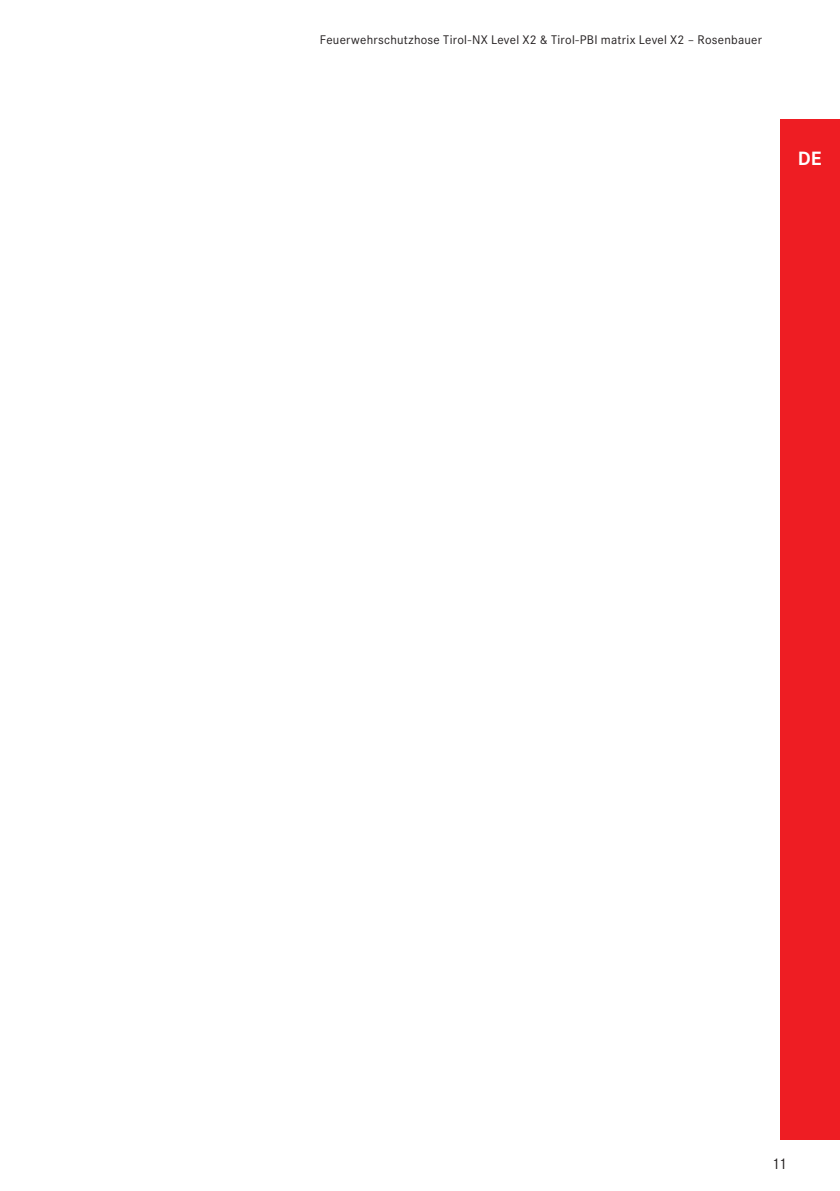
<style>
.page{position:relative;width:840px;height:1191px;background:#fff}
.page>*{position:absolute;margin:0;border:0;box-sizing:border-box;transform-origin:0 0}
.t1{font:700 20px "Corporate S";color:#fff}
.t2{font:16px "Corporate S";color:#231f20}
.t3{font:13px "Corporate S";letter-spacing:.02em;color:#231f20}
</style>
<div class="page">
<div style="left:779px;top:119px;width:60px;height:1021px;background:#ee1d23"></div>
<p class="t3" style="left:319px;top:32px;width:443px">Feuerwehrschutzhose Tirol-NX Level X2 &amp; Tirol-PBI matrix Level X2 – Rosenbauer</p>
<h1 class="t1" style="left:797px;top:147px;width:25px">DE</h1>
<p class="t2" style="left:771px;top:1154px;width:17px">11</p>
</div>
